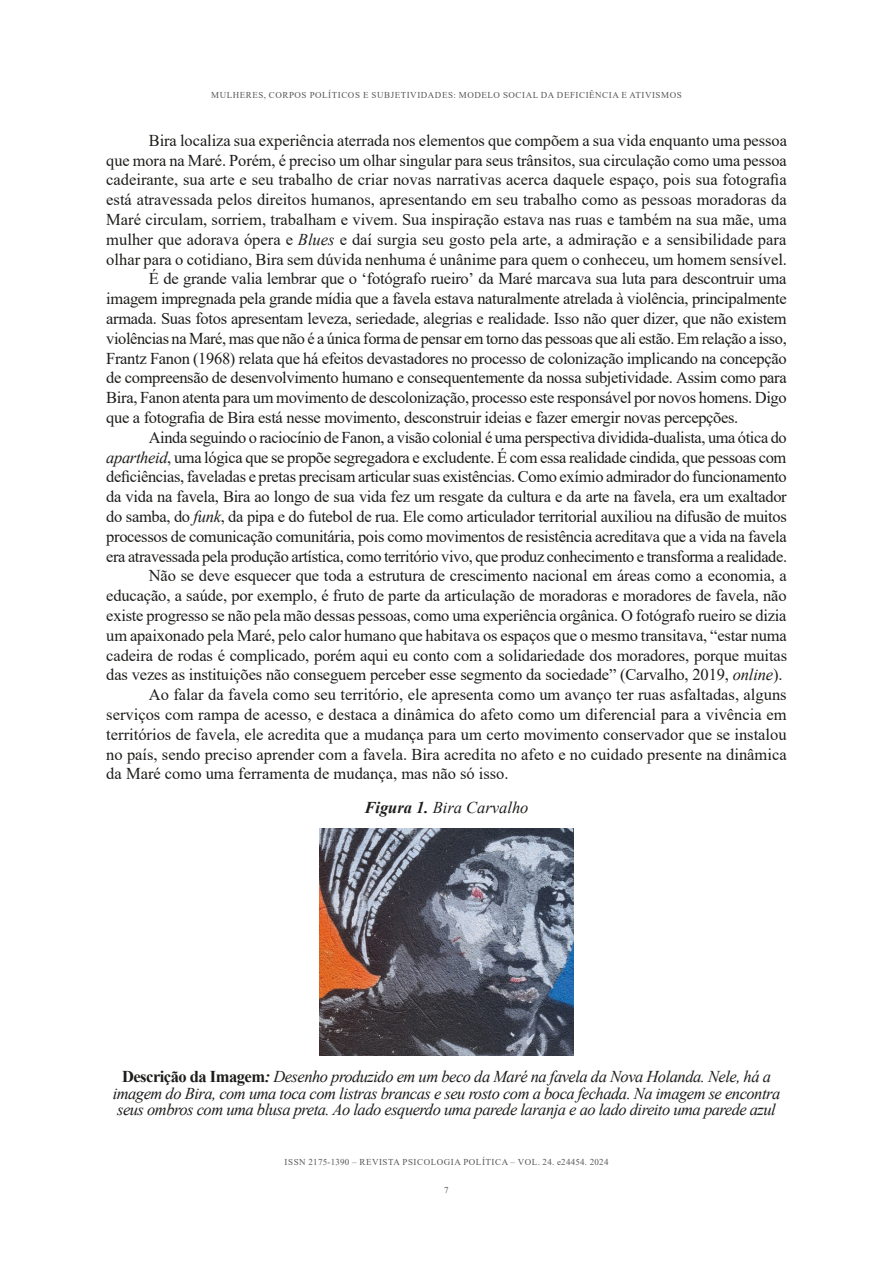
<style>
.page{position:relative;width:893px;height:1263px;background:#fff}
.page>*{position:absolute;margin:0;border:0;box-sizing:border-box;transform-origin:0 0}
.t1{font:16.5px "Times New Roman";letter-spacing:-.015em;color:#1d1d1b}
.t2{font:italic 16.5px/16.5px "Times New Roman";letter-spacing:-.03em;color:#1d1d1b;text-align:center}
.t3{font:italic 16.5px "Times New Roman";color:#1d1d1b}
.t4{font:9px "Times New Roman";letter-spacing:.06em;color:#575756}
.s1{font-style:italic}
.s2{font-weight:700}
.s3{font-weight:700;font-style:normal}
</style>
<div class="page">
<img style="left:320px;top:828px;width:253px;height:228px">
<p class="t4" style="left:211px;top:88px;width:472px">MULHERES, CORPOS POLÍTICOS E SUBJETIVIDADES: MODELO SOCIAL DA DEFICIÊNCIA E ATIVISMOS</p>
<p class="t1" style="left:149px;top:129px;width:640px">Bira localiza sua experiência aterrada nos elementos que compõem a sua vida enquanto uma pessoa</p>
<p class="t1" style="left:106px;top:148px;width:682px">que mora na Maré. Porém, é preciso um olhar singular para seus trânsitos, sua circulação como uma pessoa</p>
<p class="t1" style="left:106px;top:168px;width:682px">cadeirante, sua arte e seu trabalho de criar novas narrativas acerca daquele espaço, pois sua fotografia</p>
<p class="t1" style="left:106px;top:188px;width:682px">está atravessada pelos direitos humanos, apresentando em seu trabalho como as pessoas moradoras da</p>
<p class="t1" style="left:106px;top:208px;width:682px">Maré circulam, sorriem, trabalham e vivem. Sua inspiração estava nas ruas e também na sua mãe, uma</p>
<p class="t1" style="left:106px;top:228px;width:681px">mulher que adorava ópera e <span class="s1">Blues</span> e daí surgia seu gosto pela arte, a admiração e a sensibilidade para</p>
<p class="t1" style="left:106px;top:247px;width:682px">olhar para o cotidiano, Bira sem dúvida nenhuma é unânime para quem o conheceu, um homem sensível.</p>
<p class="t1" style="left:149px;top:267px;width:639px">É de grande valia lembrar que o ‘fotógrafo rueiro’ da Maré marcava sua luta para descontruir uma</p>
<p class="t1" style="left:106px;top:287px;width:682px">imagem impregnada pela grande mídia que a favela estava naturalmente atrelada à violência, principalmente</p>
<p class="t1" style="left:106px;top:307px;width:682px">armada. Suas fotos apresentam leveza, seriedade, alegrias e realidade. Isso não quer dizer, que não existem</p>
<p class="t1" style="left:106px;top:327px;width:682px">violências na Maré, mas que não é a única forma de pensar em torno das pessoas que ali estão. Em relação a isso,</p>
<p class="t1" style="left:106px;top:346px;width:682px">Frantz Fanon (1968) relata que há efeitos devastadores no processo de colonização implicando na concepção</p>
<p class="t1" style="left:106px;top:366px;width:682px">de compreensão de desenvolvimento humano e consequentemente da nossa subjetividade. Assim como para</p>
<p class="t1" style="left:106px;top:386px;width:682px">Bira, Fanon atenta para um movimento de descolonização, processo este responsável por novos homens. Digo</p>
<p class="t1" style="left:106px;top:406px;width:634px">que a fotografia de Bira está nesse movimento, desconstruir ideias e fazer emergir novas percepções.</p>
<p class="t1" style="left:149px;top:426px;width:639px">Ainda seguindo o raciocínio de Fanon, a visão colonial é uma perspectiva dividida-dualista, uma ótica do</p>
<p class="t1" style="left:106px;top:445px;width:682px"><span class="s1">apartheid</span>, uma lógica que se propõe segregadora e excludente. É com essa realidade cindida, que pessoas com</p>
<p class="t1" style="left:106px;top:465px;width:682px">deficiências, faveladas e pretas precisam articular suas existências. Como exímio admirador do funcionamento</p>
<p class="t1" style="left:106px;top:485px;width:682px">da vida na favela, Bira ao longo de sua vida fez um resgate da cultura e da arte na favela, era um exaltador</p>
<p class="t1" style="left:106px;top:505px;width:682px">do samba, do <span class="s1">funk</span>, da pipa e do futebol de rua. Ele como articulador territorial auxiliou na difusão de muitos</p>
<p class="t1" style="left:106px;top:525px;width:682px">processos de comunicação comunitária, pois como movimentos de resistência acreditava que a vida na favela</p>
<p class="t1" style="left:106px;top:544px;width:682px">era atravessada pela produção artística, como território vivo, que produz conhecimento e transforma a realidade.</p>
<p class="t1" style="left:149px;top:564px;width:640px">Não se deve esquecer que toda a estrutura de crescimento nacional em áreas como a economia, a</p>
<p class="t1" style="left:106px;top:584px;width:682px">educação, a saúde, por exemplo, é fruto de parte da articulação de moradoras e moradores de favela, não</p>
<p class="t1" style="left:106px;top:604px;width:682px">existe progresso se não pela mão dessas pessoas, como uma experiência orgânica. O fotógrafo rueiro se dizia</p>
<p class="t1" style="left:106px;top:624px;width:682px">um apaixonado pela Maré, pelo calor humano que habitava os espaços que o mesmo transitava, “estar numa</p>
<p class="t1" style="left:106px;top:643px;width:682px">cadeira de rodas é complicado, porém aqui eu conto com a solidariedade dos moradores, porque muitas</p>
<p class="t1" style="left:106px;top:663px;width:678px">das vezes as instituições não conseguem perceber esse segmento da sociedade” (Carvalho, 2019, <span class="s1">online</span>).</p>
<p class="t1" style="left:149px;top:683px;width:639px">Ao falar da favela como seu território, ele apresenta como um avanço ter ruas asfaltadas, alguns</p>
<p class="t1" style="left:106px;top:703px;width:682px">serviços com rampa de acesso, e destaca a dinâmica do afeto como um diferencial para a vivência em</p>
<p class="t1" style="left:106px;top:723px;width:682px">territórios de favela, ele acredita que a mudança para um certo movimento conservador que se instalou</p>
<p class="t1" style="left:106px;top:742px;width:682px">no país, sendo preciso aprender com a favela. Bira acredita no afeto e no cuidado presente na dinâmica</p>
<p class="t1" style="left:106px;top:762px;width:404px">da Maré como uma ferramenta de mudança, mas não só isso.</p>
<p class="t3" style="left:364px;top:796px;width:166px"><span class="s2">Figura 1.</span> Bira Carvalho</p>
<p class="t2" style="left:113px;top:1068px;width:669px"><span class="s3">Descrição da Imagem</span><span class="s2">:</span> Desenho produzido em um beco da Maré na favela da Nova Holanda. Nele, há a imagem do Bira, com uma toca com listras brancas e seu rosto com a boca fechada. Na imagem se encontra seus ombros com uma blusa preta. Ao lado esquerdo uma parede laranja e ao lado direito uma parede azul</p>
<p class="t4" style="left:285px;top:1156px;width:325px">ISSN 2175-1390 – REVISTA PSICOLOGIA POLÍTICA – VOL. 24. e24454. 2024</p>
<p class="t4" style="left:444px;top:1184px;width:6px">7</p>
</div>
